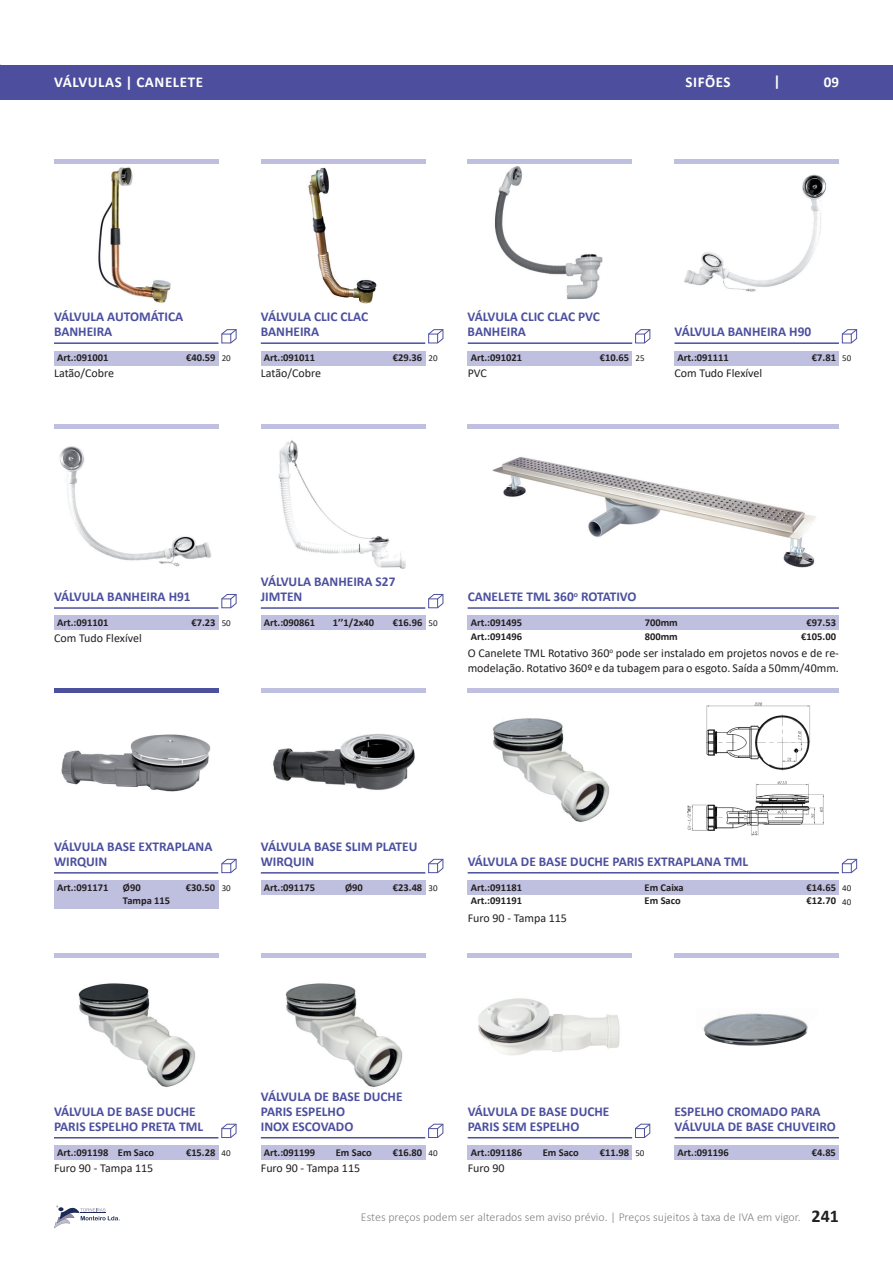
<style>
.page{position:relative;width:893px;height:1263px;background:#fff}
.page>*{position:absolute;margin:0;border:0;box-sizing:border-box;transform-origin:0 0}
.t1{font:700 15px "Calibri";letter-spacing:.04em;color:#fff}
.t2{font:700 13.5px/15px "Calibri";color:#4c509e}
.t3{font:12px/15px "Calibri";color:#231f20}
.t4{font:300 12px "Calibri";color:#808285}
.t5{font:700 10.5px/13.5px "Calibri";color:#231f20}
.t6{font:9px/13.5px "Calibri";color:#231f20}
.s1{font-weight:700;font-size:18px;color:#231f20}
</style>
<div class="page">
<div style="left:0;top:65px;width:893px;height:34px;background:#4d4f9e"></div>
<svg style="left:54px;top:1205px;width:66px;height:23px"></svg>
<div style="left:54px;top:351px;width:164px;height:14px;background:#bfbfdf"></div>
<div style="left:261px;top:351px;width:164px;height:14px;background:#bfbfdf"></div>
<div style="left:468px;top:351px;width:164px;height:14px;background:#bfbfdf"></div>
<div style="left:674px;top:351px;width:165px;height:14px;background:#bfbfdf"></div>
<hr style="left:54px;top:342px;width:164px;height:2px;background:#4c509e">
<hr style="left:261px;top:342px;width:164px;height:2px;background:#4c509e">
<hr style="left:468px;top:342px;width:164px;height:2px;background:#4c509e">
<hr style="left:674px;top:342px;width:165px;height:2px;background:#4c509e">
<img style="left:84px;top:163px;width:107px;height:140px">
<img style="left:308px;top:167px;width:69px;height:137px">
<img style="left:488px;top:163px;width:124px;height:137px">
<img style="left:684px;top:174px;width:142px;height:118px">
<hr style="left:54px;top:607px;width:164px;height:2px;background:#4c509e">
<hr style="left:261px;top:607px;width:164px;height:2px;background:#4c509e">
<img style="left:59px;top:446px;width:153px;height:121px">
<img style="left:278px;top:440px;width:128px;height:129px">
<div style="left:54px;top:615px;width:164px;height:15px;background:#bfbfdf"></div>
<div style="left:261px;top:615px;width:164px;height:15px;background:#bfbfdf"></div>
<div style="left:468px;top:615px;width:371px;height:15px;background:#bfbfdf"></div>
<hr style="left:468px;top:607px;width:371px;height:2px;background:#4c509e">
<img style="left:468px;top:428px;width:367px;height:140px">
<hr style="left:261px;top:159px;width:164px;height:4px;background:#bfbede">
<hr style="left:468px;top:159px;width:164px;height:4px;background:#bfbfdf">
<hr style="left:674px;top:159px;width:165px;height:4px;background:#bfbfdf">
<hr style="left:54px;top:424px;width:164px;height:4px;background:#bfbfdf">
<hr style="left:261px;top:424px;width:164px;height:4px;background:#bfbfdf">
<hr style="left:468px;top:424px;width:371px;height:4px;background:#bfbfdf">
<hr style="left:54px;top:159px;width:164px;height:4px;background:#bfbede">
<div style="left:54px;top:880px;width:164px;height:28px;background:#bfbfdf"></div>
<div style="left:468px;top:880px;width:371px;height:15px;background:#bfbfdf"></div>
<div style="left:54px;top:1145px;width:164px;height:15px;background:#bfbfdf"></div>
<div style="left:261px;top:880px;width:164px;height:15px;background:#bfbfdf"></div>
<hr style="left:54px;top:872px;width:164px;height:2px;background:#4c509e">
<hr style="left:468px;top:872px;width:371px;height:1px;background:#4c509e">
<hr style="left:54px;top:1137px;width:164px;height:1px;background:#4c509e">
<hr style="left:261px;top:872px;width:164px;height:2px;background:#4c509e">
<img style="left:61px;top:734px;width:150px;height:58px">
<img style="left:493px;top:718px;width:117px;height:104px">
<img style="left:78px;top:983px;width:118px;height:104px">
<img style="left:273px;top:734px;width:142px;height:56px">
<img style="left:687px;top:702px;width:137px;height:134px">
<svg style="left:842px;top:859px;width:15px;height:14px"></svg>
<hr style="left:261px;top:689px;width:164px;height:4px;background:#bfbfdf">
<hr style="left:54px;top:689px;width:164px;height:4px;background:#4c519e">
<hr style="left:468px;top:689px;width:371px;height:4px;background:#bfbfdf">
<hr style="left:54px;top:954px;width:164px;height:4px;background:#bfbfdf">
<svg style="left:221px;top:594px;width:15px;height:14px"></svg>
<svg style="left:428px;top:594px;width:15px;height:14px"></svg>
<svg style="left:221px;top:859px;width:15px;height:14px"></svg>
<svg style="left:428px;top:859px;width:15px;height:14px"></svg>
<svg style="left:221px;top:1124px;width:15px;height:14px"></svg>
<svg style="left:428px;top:329px;width:15px;height:14px"></svg>
<svg style="left:635px;top:329px;width:15px;height:14px"></svg>
<svg style="left:221px;top:329px;width:15px;height:14px"></svg>
<svg style="left:842px;top:329px;width:15px;height:14px"></svg>
<img style="left:285px;top:983px;width:118px;height:104px">
<div style="left:261px;top:1145px;width:164px;height:15px;background:#bfbfdf"></div>
<div style="left:468px;top:1145px;width:164px;height:15px;background:#bfbfdf"></div>
<hr style="left:261px;top:1137px;width:164px;height:1px;background:#4c509e">
<hr style="left:468px;top:1137px;width:164px;height:1px;background:#4c509e">
<img style="left:478px;top:998px;width:142px;height:58px">
<hr style="left:468px;top:954px;width:164px;height:4px;background:#bfbfdf">
<hr style="left:261px;top:954px;width:164px;height:4px;background:#bfbfdf">
<svg style="left:428px;top:1124px;width:15px;height:14px"></svg>
<svg style="left:635px;top:1124px;width:15px;height:14px"></svg>
<hr style="left:674px;top:1137px;width:165px;height:1px;background:#4c509e">
<div style="left:674px;top:1145px;width:165px;height:15px;background:#bfbfdf"></div>
<hr style="left:674px;top:954px;width:165px;height:4px;background:#bfbfdf">
<svg style="left:703px;top:1013px;width:105px;height:33px"></svg>
<p class="t1" style="left:54px;top:71px;width:150px">VÁLVULAS | CANELETE</p>
<p class="t1" style="left:685px;top:71px;width:47px">SIFÕES</p>
<p class="t1" style="left:773px;top:71px;width:9px">|</p>
<p class="t1" style="left:824px;top:71px;width:17px">09</p>
<p class="t2" style="left:54px;top:309px;width:131px">VÁLVULA AUTOMÁTICA<br>BANHEIRA</p>
<p class="t2" style="left:261px;top:309px;width:109px">VÁLVULA CLIC CLAC<br>BANHEIRA</p>
<p class="t2" style="left:468px;top:309px;width:134px">VÁLVULA CLIC CLAC PVC<br>BANHEIRA</p>
<p class="t2" style="left:674px;top:324px;width:138px">VÁLVULA BANHEIRA H90</p>
<p class="t5" style="left:57px;top:351px;width:53px">Art.:091001</p>
<p class="t5" style="left:186px;top:351px;width:31px">€40.59</p>
<p class="t5" style="left:264px;top:351px;width:53px">Art.:091011</p>
<p class="t5" style="left:393px;top:351px;width:31px">€29.36</p>
<p class="t5" style="left:471px;top:351px;width:53px">Art.:091021</p>
<p class="t5" style="left:600px;top:351px;width:31px">€10.65</p>
<p class="t5" style="left:677px;top:351px;width:53px">Art.:091111</p>
<p class="t5" style="left:812px;top:351px;width:26px">€7.81</p>
<p class="t6" style="left:222px;top:351px;width:11px">20</p>
<p class="t6" style="left:429px;top:351px;width:11px">20</p>
<p class="t6" style="left:635px;top:351px;width:11px">25</p>
<p class="t6" style="left:842px;top:351px;width:11px">50</p>
<p class="t3" style="left:54px;top:366px;width:62px">Latão/Cobre</p>
<p class="t3" style="left:261px;top:366px;width:62px">Latão/Cobre</p>
<p class="t3" style="left:468px;top:366px;width:21px">PVC</p>
<p class="t3" style="left:674px;top:366px;width:89px">Com Tudo Flexível</p>
<p class="t2" style="left:54px;top:589px;width:138px">VÁLVULA BANHEIRA H91</p>
<p class="t2" style="left:261px;top:574px;width:136px">VÁLVULA BANHEIRA S27<br>JIMTEN</p>
<p class="t2" style="left:468px;top:589px;width:170px">CANELETE TML 360<sup>o</sup> ROTATIVO</p>
<p class="t5" style="left:57px;top:616px;width:53px">Art.:091101</p>
<p class="t5" style="left:191px;top:616px;width:26px">€7.23</p>
<p class="t5" style="left:264px;top:616px;width:53px">Art.:090861</p>
<p class="t5" style="left:333px;top:616px;width:43px">1’’1/2x40</p>
<p class="t5" style="left:393px;top:616px;width:31px">€16.96</p>
<p class="t5" style="left:471px;top:616px;width:53px">Art.:091495<br>Art.:091496</p>
<p class="t5" style="left:801px;top:616px;width:36px;text-align:center">€97.53 €105.00</p>
<p class="t5" style="left:645px;top:616px;width:35px">700mm<br>800mm</p>
<p class="t6" style="left:222px;top:616px;width:11px">50</p>
<p class="t6" style="left:429px;top:616px;width:11px">50</p>
<p class="t3" style="left:54px;top:630px;width:89px">Com Tudo Flexível</p>
<p class="t3" style="left:468px;top:645px;width:373px">O Canelete TML Rotativo 360<sup>o</sup> pode ser instalado em projetos novos e de re&shy;modelação. Rotativo 360º e da tubagem para o esgoto. Saída a 50mm/40mm.</p>
<p class="t2" style="left:54px;top:839px;width:160px">VÁLVULA BASE EXTRAPLANA<br>WIRQUIN</p>
<p class="t2" style="left:261px;top:839px;width:158px">VÁLVULA BASE SLIM PLATEU<br>WIRQUIN</p>
<p class="t2" style="left:468px;top:854px;width:282px">VÁLVULA DE BASE DUCHE PARIS EXTRAPLANA TML</p>
<p class="t5" style="left:345px;top:880px;width:19px">Ø90</p>
<p class="t6" style="left:842px;top:881px;width:11px">40<br>40</p>
<p class="t5" style="left:123px;top:880px;width:49px">Ø90<br>Tampa 115</p>
<p class="t5" style="left:645px;top:880px;width:41px">Em Caixa<br>Em Saco</p>
<p class="t5" style="left:393px;top:880px;width:31px">€23.48</p>
<p class="t5" style="left:186px;top:880px;width:31px">€30.50</p>
<p class="t5" style="left:264px;top:880px;width:53px">Art.:091175</p>
<p class="t5" style="left:807px;top:880px;width:31px">€14.65 €12.70</p>
<p class="t5" style="left:57px;top:880px;width:53px">Art.:091171</p>
<p class="t5" style="left:471px;top:880px;width:53px">Art.:091181<br>Art.:091191</p>
<p class="t6" style="left:222px;top:881px;width:11px">30</p>
<p class="t6" style="left:428px;top:881px;width:11px">30</p>
<p class="t3" style="left:468px;top:910px;width:101px">Furo 90 - Tampa 115</p>
<p class="t2" style="left:54px;top:1104px;width:151px">VÁLVULA DE BASE DUCHE<br>PARIS ESPELHO PRETA TML</p>
<p class="t5" style="left:57px;top:1145px;width:53px">Art.:091198</p>
<p class="t5" style="left:118px;top:1145px;width:38px">Em Saco</p>
<p class="t5" style="left:186px;top:1145px;width:31px">€15.28</p>
<p class="t6" style="left:222px;top:1146px;width:11px">40</p>
<p class="t2" style="left:261px;top:1089px;width:143px">VÁLVULA DE BASE DUCHE<br>PARIS ESPELHO<br>INOX ESCOVADO</p>
<p class="t2" style="left:468px;top:1104px;width:143px">VÁLVULA DE BASE DUCHE<br>PARIS SEM ESPELHO</p>
<p class="t5" style="left:264px;top:1145px;width:53px">Art.:091199</p>
<p class="t5" style="left:393px;top:1145px;width:31px">€16.80</p>
<p class="t5" style="left:471px;top:1145px;width:53px">Art.:091186</p>
<p class="t5" style="left:600px;top:1145px;width:31px">€11.98</p>
<p class="t5" style="left:336px;top:1145px;width:38px">Em Saco</p>
<p class="t6" style="left:428px;top:1146px;width:11px">40</p>
<p class="t5" style="left:543px;top:1145px;width:38px">Em Saco</p>
<p class="t6" style="left:635px;top:1146px;width:11px">50</p>
<p class="t2" style="left:674px;top:1104px;width:163px">ESPELHO CROMADO PARA<br>VÁLVULA DE BASE CHUVEIRO</p>
<p class="t5" style="left:677px;top:1145px;width:53px">Art.:091196</p>
<p class="t5" style="left:812px;top:1145px;width:26px">€4.85</p>
<p class="t3" style="left:54px;top:1160px;width:101px">Furo 90 - Tampa 115</p>
<p class="t3" style="left:261px;top:1160px;width:101px">Furo 90 - Tampa 115</p>
<p class="t3" style="left:468px;top:1160px;width:39px">Furo 90</p>
<p class="t4" style="left:361px;top:1209px;width:480px">Estes preços podem ser alterados sem aviso prévio. | Preços sujeitos à taxa de IVA em vigor. <span class="s1">241</span></p>
</div>
